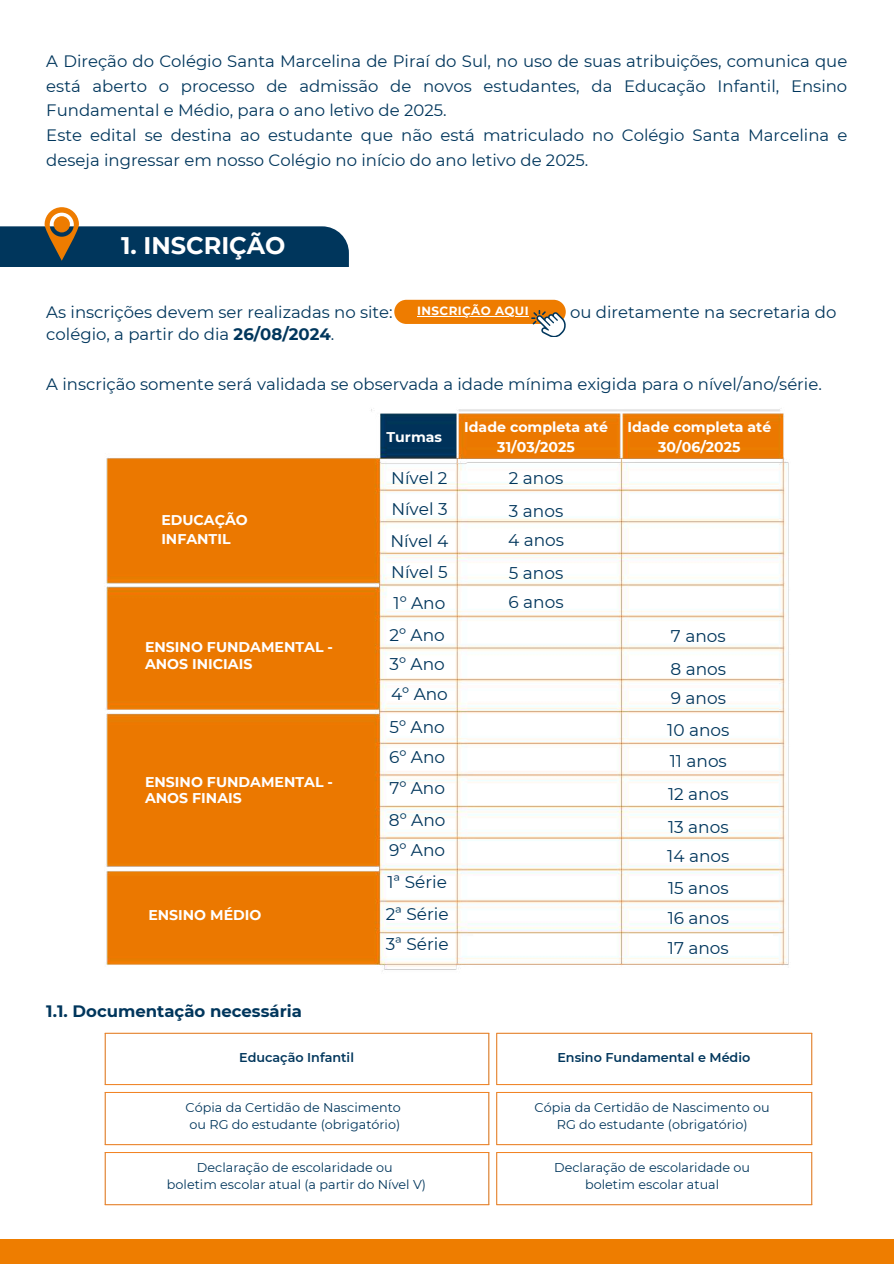
<style>
.page{position:relative;width:894px;height:1264px;background:#fff}
.page>*{position:absolute;margin:0;border:0;box-sizing:border-box;transform-origin:0 0}
.t1{font:700 24px "Montserrat";color:#fff}
.t2{font:16.95px/30.8px "Montserrat";color:#00365c}
.t3{font:16.5px/24.8px "Montserrat";color:#00365c}
.t4{font:700 16.5px "Montserrat";color:#00365c}
.t5{font:700 14.1px/16.5px "Montserrat";color:#fff}
.t6{font:12.75px/17px "Montserrat";color:#00365c;text-align:center}
.t7{font:600 12.75px "Montserrat";color:#00365c}
.t8{font:700 11.85px "Montserrat";letter-spacing:.03em;color:#fff}
.s1{font-weight:700}
</style>
<div class="page">
<div style="left:394px;top:300px;width:171px;height:24px;background:#ee7c00;border-radius:12px"></div>
<svg style="left:0;top:207px;width:349px;height:60px"></svg>
<div style="left:54px;top:216px;width:16px;height:16px;background:#ee7c00;border-radius:50%"></div>
<hr style="left:417px;top:316px;width:112px;height:1px;background:#fff">
<svg style="left:531px;top:310px;width:34px;height:27px"></svg>
<div style="left:0;top:1238px;width:893px;height:25px;background:#ee7d00"></div>
<hr style="left:105px;top:1033px;width:1px;height:51px;background:#f4821f">
<hr style="left:488px;top:1033px;width:1px;height:51px;background:#f4821f">
<hr style="left:105px;top:1032px;width:384px;height:1px;background:#f4821f">
<hr style="left:105px;top:1084px;width:384px;height:1px;background:#f4821f">
<hr style="left:496px;top:1033px;width:1px;height:51px;background:#f4821f">
<hr style="left:811px;top:1033px;width:1px;height:51px;background:#f4821f">
<hr style="left:496px;top:1032px;width:315px;height:1px;background:#f4821f">
<hr style="left:496px;top:1084px;width:315px;height:1px;background:#f4821f">
<hr style="left:105px;top:1092px;width:1px;height:52px;background:#f4821f">
<hr style="left:488px;top:1092px;width:1px;height:52px;background:#f4821f">
<hr style="left:105px;top:1092px;width:384px;height:1px;background:#f4821f">
<hr style="left:105px;top:1144px;width:384px;height:1px;background:#f4821f">
<hr style="left:496px;top:1092px;width:1px;height:52px;background:#f4821f">
<hr style="left:811px;top:1092px;width:1px;height:52px;background:#f4821f">
<hr style="left:496px;top:1092px;width:315px;height:1px;background:#f4821f">
<hr style="left:496px;top:1144px;width:315px;height:1px;background:#f4821f">
<hr style="left:105px;top:1152px;width:1px;height:52px;background:#f4821f">
<hr style="left:488px;top:1152px;width:1px;height:52px;background:#f4821f">
<hr style="left:105px;top:1152px;width:384px;height:1px;background:#f4821f">
<hr style="left:105px;top:1204px;width:384px;height:1px;background:#f4821f">
<hr style="left:496px;top:1152px;width:1px;height:52px;background:#f4821f">
<hr style="left:811px;top:1152px;width:1px;height:52px;background:#f4821f">
<hr style="left:496px;top:1152px;width:315px;height:1px;background:#f4821f">
<hr style="left:496px;top:1204px;width:315px;height:1px;background:#f4821f">
<img style="left:106px;top:408px;width:683px;height:564px">
<p class="t3" style="left:46px;top:49px;width:802px">A Direção do Colégio Santa Marcelina de Piraí do Sul, no uso de suas atribuições, comunica que está aberto o processo de admissão de novos estudantes, da Educação Infantil, Ensino Fundamental e Médio, para o ano letivo de 2025.<br>Este edital se destina ao estudante que não está matriculado no Colégio Santa Marcelina e deseja ingressar em nosso Colégio no início do ano letivo de 2025.</p>
<h1 class="t1" style="left:121px;top:231px;width:166px">1. INSCRIÇÃO</h1>
<p class="t8" style="left:417px;top:303px;width:113px">INSCRIÇÃO AQUI</p>
<p class="t3" style="left:46px;top:300px;width:348px">As inscrições devem ser realizadas no site:</p>
<p class="t3" style="left:570px;top:300px;width:268px">ou diretamente na secretaria do</p>
<p class="t3" style="left:46px;top:322px;width:289px">colégio, a partir do dia <span class="s1">26/08/2024</span>.</p>
<p class="t3" style="left:46px;top:371px;width:776px">A inscrição somente será validada se observada a idade mínima exigida para o nível/ano/série.</p>
<p class="t5" style="left:161px;top:510px;width:88px;line-height:18.8px">EDUCAÇÃO<br>INFANTIL</p>
<p class="t5" style="left:145px;top:639px;width:189px">ENSINO FUNDAMENTAL -<br>ANOS INICIAIS</p>
<p class="t5" style="left:145px;top:773px;width:189px">ENSINO FUNDAMENTAL -<br>ANOS FINAIS</p>
<p class="t5" style="left:148px;top:906px;width:114px">ENSINO MÉDIO</p>
<p class="t5" style="left:386px;top:428px;width:57px">Turmas</p>
<p class="t5" style="left:464px;top:417px;width:145px;line-height:20px;text-align:center">Idade completa até<br>31/03/2025</p>
<p class="t5" style="left:627px;top:417px;width:145px;line-height:20px;text-align:center">Idade completa até<br>30/06/2025</p>
<p class="t2" style="left:389px;top:462px;width:60px;line-height:31.5px">Nível 2<br>Nível 3<br>Nível 4<br>Nível 5<br>1º Ano<br>2º Ano</p>
<p class="t2" style="left:389px;top:648px;width:60px;line-height:30.2px">3º Ano<br>4º Ano</p>
<p class="t2" style="left:389px;top:711px;width:58px;text-align:justify">5º Ano 6º Ano 7º Ano 8º Ano 9º Ano</p>
<p class="t2" style="left:385px;top:867px;width:64px;text-align:justify">1ª Série 2ª Série 3ª Série</p>
<p class="t2" style="left:508px;top:461px;width:56px;line-height:33px">2 anos<br>3 anos</p>
<p class="t2" style="left:508px;top:523px;width:57px;line-height:33px">4 anos<br>5 anos</p>
<p class="t2" style="left:508px;top:586px;width:57px">6 anos</p>
<p class="t2" style="left:670px;top:619px;width:57px;line-height:33px">7 anos<br>8 anos</p>
<p class="t2" style="left:667px;top:683px;width:64px">9 anos<br>10 anos<br>11 anos</p>
<p class="t2" style="left:668px;top:777px;width:62px;line-height:33px">12 anos<br>13 anos</p>
<p class="t2" style="left:667px;top:840px;width:64px;text-align:justify">14 anos 15 anos 16 anos 17 anos</p>
<p class="t4" style="left:46px;top:1001px;width:257px">1.1. Documentação necessária</p>
<p class="t7" style="left:239px;top:1049px;width:116px">Educação Infantil</p>
<p class="t7" style="left:557px;top:1049px;width:194px">Ensino Fundamental e Médio</p>
<p class="t6" style="left:185px;top:1099px;width:217px">Cópia da Certidão de Nascimento ou RG do estudante (obrigatório)</p>
<p class="t6" style="left:534px;top:1099px;width:237px">Cópia da Certidão de Nascimento ou<br>RG do estudante (obrigatório)</p>
<p class="t6" style="left:167px;top:1159px;width:260px">Declaração de escolaridade ou<br>boletim escolar atual (a partir do Nível V)</p>
<p class="t6" style="left:554px;top:1159px;width:197px">Declaração de escolaridade ou boletim escolar atual</p>
</div>
